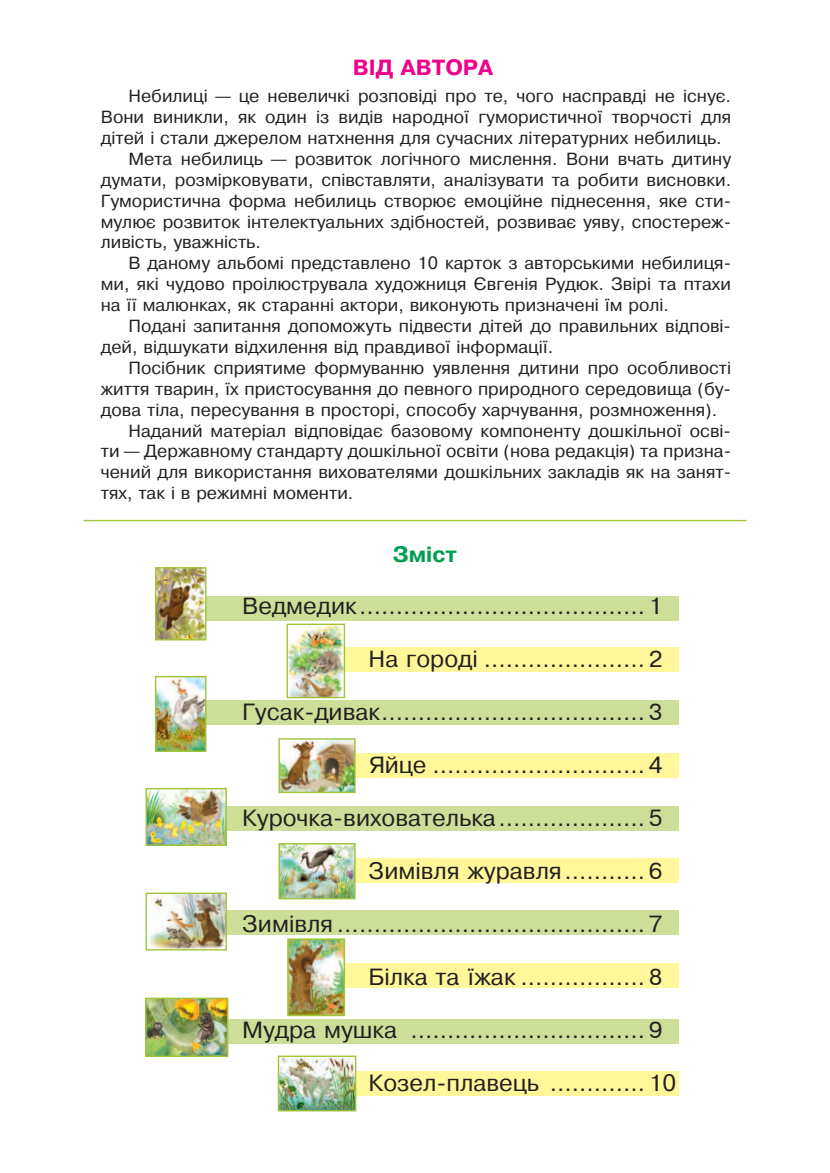
<style>
.page{position:relative;width:830px;height:1173px;background:#fff}
.page>*{position:absolute;margin:0;border:0;box-sizing:border-box;transform-origin:0 0}
.t1{font:22.35px "Ukrainian Pragmatica";color:#231f20}
.t2{font:700 20.85px "Ukrainian Pragmatica";color:#ed028c}
.t3{font:700 20.85px "Ukrainian Pragmatica";color:#009f4f}
.t4{font:16.65px "Ukrainian Pragmatica";color:#231f20}
</style>
<div class="page">
<hr style="left:83px;top:520px;width:663px;height:1px;background:#a1c43a">
<div style="left:309px;top:1071px;width:369px;height:25px;background:#fff79a"></div>
<div style="left:200px;top:596px;width:478px;height:25px;background:#cdde98"></div>
<div style="left:289px;top:647px;width:389px;height:25px;background:#fff79a"></div>
<img style="left:157px;top:569px;width:47px;height:69px">
<div style="left:155px;top:567px;width:51px;height:73px;border:1px solid #a1c43a"></div>
<img style="left:288px;top:626px;width:55px;height:70px">
<div style="left:286px;top:624px;width:59px;height:74px;border:1px solid #a1c43a"></div>
<img style="left:280px;top:1058px;width:74px;height:51px">
<div style="left:278px;top:1056px;width:78px;height:55px;border:1px solid #a1c43a"></div>
<div style="left:199px;top:700px;width:479px;height:25px;background:#cdde98"></div>
<div style="left:285px;top:753px;width:393px;height:25px;background:#fff79a"></div>
<img style="left:280px;top:740px;width:73px;height:51px">
<div style="left:278px;top:738px;width:77px;height:55px;border:1px solid #a1c43a"></div>
<div style="left:205px;top:806px;width:473px;height:25px;background:#cdde98"></div>
<img style="left:147px;top:790px;width:78px;height:54px">
<div style="left:145px;top:788px;width:82px;height:58px;border:1px solid #a1c43a"></div>
<div style="left:285px;top:858px;width:393px;height:24px;background:#fff79a"></div>
<img style="left:280px;top:845px;width:73px;height:52px">
<div style="left:278px;top:843px;width:77px;height:56px;border:1px solid #a1c43a"></div>
<div style="left:205px;top:910px;width:473px;height:25px;background:#cdde98"></div>
<img style="left:148px;top:895px;width:77px;height:54px">
<div style="left:145px;top:893px;width:82px;height:58px;border:1px solid #a1c43a"></div>
<div style="left:297px;top:964px;width:381px;height:24px;background:#fff79a"></div>
<img style="left:290px;top:941px;width:52px;height:72px">
<div style="left:287px;top:938px;width:58px;height:78px;border:2px solid #a1c43a"></div>
<div style="left:205px;top:1019px;width:473px;height:24px;background:#cdde98"></div>
<img style="left:147px;top:1000px;width:79px;height:55px">
<div style="left:145px;top:998px;width:83px;height:59px;border:1px solid #a1c43a"></div>
<img style="left:157px;top:678px;width:47px;height:72px">
<div style="left:155px;top:676px;width:51px;height:76px;border:1px solid #a1c43a"></div>
<p class="t2" style="left:353px;top:59px;width:142px">ВІД АВТОРА</p>
<p class="t4" style="left:128px;top:87px;width:604px">Небилиці — це невеличкі розповіді про те, чого насправді не існує.</p>
<p class="t4" style="left:101px;top:108px;width:631px">Вони виникли, як один із видів народної гумористичної творчості для</p>
<p class="t4" style="left:101px;top:129px;width:622px">дітей і стали джерелом натхнення для сучасних літературних небилиць.</p>
<p class="t4" style="left:128px;top:150px;width:604px">Мета небилиць — розвиток логічного мислення. Вони вчать дитину</p>
<p class="t4" style="left:101px;top:171px;width:631px">думати, розмірковувати, співставляти, аналізувати та робити висновки.</p>
<p class="t4" style="left:101px;top:191px;width:631px">Гумористична форма небилиць створює емоційне піднесення, яке сти-</p>
<p class="t4" style="left:101px;top:212px;width:631px">мулює розвиток інтелектуальних здібностей, розвиває уяву, спостереж-</p>
<p class="t4" style="left:101px;top:233px;width:161px">ливість, уважність.</p>
<p class="t4" style="left:128px;top:254px;width:604px">В даному альбомі представлено 10 карток з авторськими небилиця-</p>
<p class="t4" style="left:101px;top:275px;width:631px">ми, які чудово проілюструвала художниця Євгенія Рудюк. Звірі та птахи</p>
<p class="t4" style="left:101px;top:296px;width:569px">на її малюнках, як старанні актори, виконують призначені їм ролі.</p>
<p class="t4" style="left:128px;top:317px;width:604px">Подані запитання допоможуть підвести дітей до правильних відпові-</p>
<p class="t4" style="left:101px;top:338px;width:454px">дей, відшукати відхилення від правдивої інформації.</p>
<p class="t4" style="left:128px;top:359px;width:604px">Посібник сприятиме формуванню уявлення дитини про особливості</p>
<p class="t4" style="left:101px;top:380px;width:631px">життя тварин, їх пристосування до певного природного середовища (бу-</p>
<p class="t4" style="left:101px;top:400px;width:618px">дова тіла, пересування в просторі, способу харчування, розмноження).</p>
<p class="t4" style="left:128px;top:421px;width:604px">Наданий матеріал відповідає базовому компоненту дошкільної осві-</p>
<p class="t4" style="left:101px;top:442px;width:631px">ти — Державному стандарту дошкільної освіти (нова редакція) та призна-</p>
<p class="t4" style="left:101px;top:463px;width:631px">чений для використання вихователями дошкільних закладів як на занят-</p>
<p class="t4" style="left:101px;top:484px;width:254px">тях, так і в режимні моменти.</p>
<p class="t3" style="left:393px;top:546px;width:66px">Зміст</p>
<h1 class="t1" style="left:242px;top:594px;width:421px">Ведмедик .......................................1</h1>
<h1 class="t1" style="left:368px;top:647px;width:295px">На городі ......................2</h1>
<h1 class="t1" style="left:242px;top:700px;width:422px">Гусак-дивак ....................................3</h1>
<h1 class="t1" style="left:368px;top:753px;width:295px">Яйце .............................4</h1>
<h1 class="t1" style="left:242px;top:806px;width:422px">Курочка-вихователька ....................5</h1>
<h1 class="t1" style="left:368px;top:859px;width:295px">Зимівля журавля ...........6</h1>
<h1 class="t1" style="left:242px;top:912px;width:422px">Зимівля ..........................................7</h1>
<h1 class="t1" style="left:368px;top:965px;width:295px">Білка та їжак .................8</h1>
<h1 class="t1" style="left:242px;top:1018px;width:422px">Мудра мушка ................................9</h1>
<h1 class="t1" style="left:368px;top:1070px;width:309px">Козел-плавець .............10</h1>
</div>
